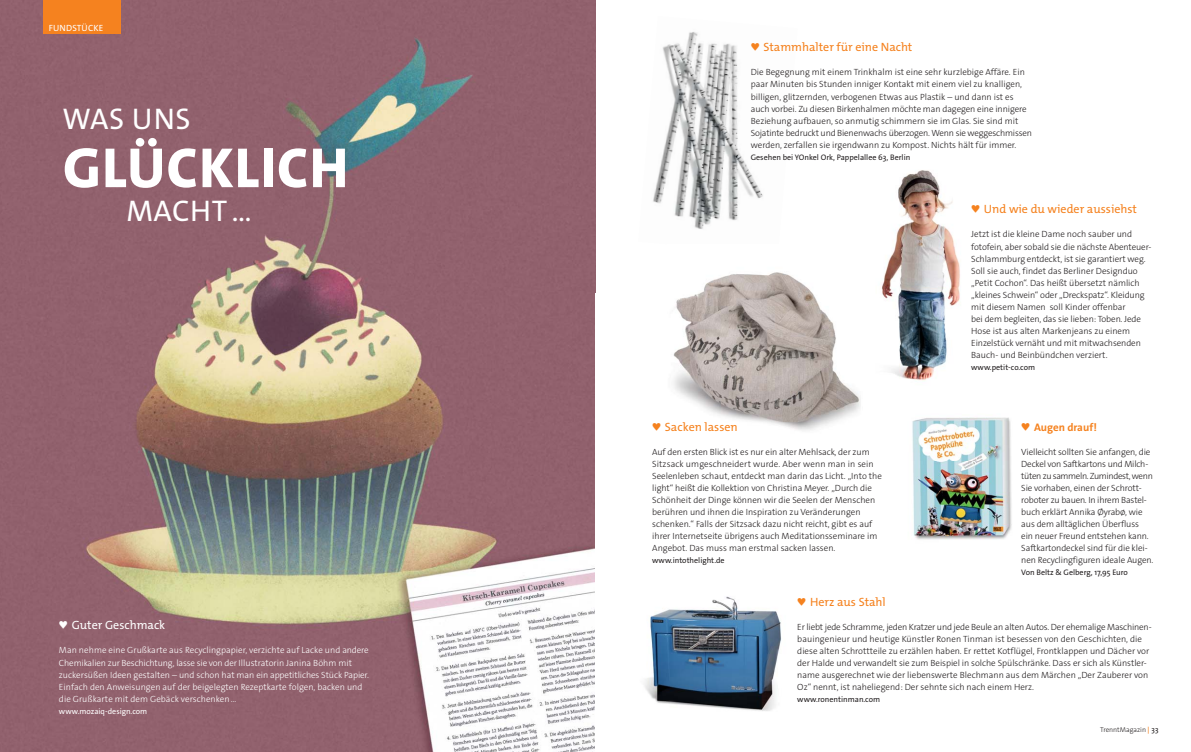
<style>
.page{position:relative;width:1191px;height:752px;background:#fff}
.page>*{position:absolute;margin:0;border:0;box-sizing:border-box;transform-origin:0 0}
.t1{font:800 57px "The Sans Os F";letter-spacing:.02em;color:#fff}
.t2{font:30px "The Sans Os F";letter-spacing:.015em;color:#fff}
.t3{font:12px "The Mix Os F";color:#f5821f}
.t4{font:12px "The Mix Os F";color:#fff}
.t5{font:700 11px "The Sans Os F";color:#f5821f}
.t6{font:300 9px/12px "The Sans Os F";color:#231f20}
.t7{font:300 9px/12.2px "The Sans Os F";color:#fff}
.t8{font:9px "The Sans Os F";letter-spacing:.02em;color:#fff}
.t9{font:8px "The Sans Os F";color:#231f20}
.t10{font:8px "The Sans Os F";color:#fff}
.t11{font:300 7px "The Sans Os F";color:#231f20}
.s1{font-family:"The Mix Os F";font-weight:400;font-size:12px}
.s2{font-weight:600;color:#f5821f}
.s3{font-weight:400;font-size:7.5px}
</style>
<div class="page">
<img style="left:912px;top:417px;width:100px;height:123px">
<img style="left:653px;top:32px;width:110px;height:197px">
<img style="left:0;top:0;width:595px;height:751px">
<img style="left:882px;top:170px;width:78px;height:211px">
<div style="left:43px;top:0;width:77px;height:33px;background:#f5821f"></div>
<img style="left:673px;top:272px;width:188px;height:159px">
<img style="left:644px;top:596px;width:137px;height:115px">
<p class="t8" style="left:49px;top:23px;width:56px">FUNDSTÜCKE</p>
<h2 class="t2" style="left:63px;top:104px;width:129px">WAS UNS</h2>
<h1 class="t1" style="left:63px;top:141px;width:287px">GLÜCKLICH</h1>
<h2 class="t2" style="left:126px;top:196px;width:127px">MACHT …</h2>
<h3 class="t4" style="left:59px;top:620px;width:108px">♥ Guter Geschmack</h3>
<p class="t7" style="left:59px;top:644px;width:311px">Man nehme eine Grußkarte aus Recyclingpapier, verzichte auf Lacke und andere Chemikalien zur Beschichtung, lasse sie von der Illustratorin Janina Böhm mit zuckersüßen Ideen gestalten – und schon hat man ein appetitliches Stück Papier.<br>Einfach den Anweisungen auf der beigelegten Rezeptkarte folgen, backen und die Grußkarte mit dem Gebäck verschenken …</p>
<p class="t10" style="left:59px;top:707px;width:90px">www.mozaiq-design.com</p>
<h3 class="t3" style="left:750px;top:43px;width:163px">♥ Stammhalter für eine Nacht</h3>
<p class="t6" style="left:750px;top:67px;width:283px">Die Begegnung mit einem Trinkhalm ist eine sehr kurzlebige Affäre. Ein paar Minuten bis Stunden inniger Kontakt mit einem viel zu knalligen, billigen, glitzernden, verbogenen Etwas aus Plastik – und dann ist es auch vorbei. Zu diesen Birkenhalmen möchte man dagegen eine innigere Beziehung aufbauen, so anmutig schimmern sie im Glas. Sie sind mit Sojatinte bedruckt und Bienenwachs überzogen. Wenn sie weggeschmissen werden, zerfallen sie irgendwann zu Kompost. Nichts hält für immer.</p>
<p class="t9" style="left:750px;top:153px;width:161px">Gesehen bei YOnkel Ork, Pappelallee 63, Berlin</p>
<h3 class="t3" style="left:652px;top:421px;width:87px">♥ Sacken lassen</h3>
<p class="t6" style="left:652px;top:445px;width:231px">Auf den ersten Blick ist es nur ein alter Mehlsack, der zum Sitzsack umgeschneidert wurde. Aber wenn man in sein Seelenleben schaut, entdeckt man darin das Licht. „Into the light“ heißt die Kollektion von Christina Meyer. „Durch die Schönheit der Dinge können wir die Seelen der Menschen berühren und ihnen die Inspiration zu Veränderungen schenken.“ Falls der Sitzsack dazu nicht reicht, gibt es auf ihrer Internetseite übrigens auch Meditationsseminare im Angebot. Das muss man erstmal sacken lassen.</p>
<p class="t9" style="left:652px;top:555px;width:74px">www.intothelight.de</p>
<h3 class="t3" style="left:971px;top:204px;width:167px">♥ Und wie du wieder aussiehst</h3>
<p class="t6" style="left:971px;top:229px;width:182px">Jetzt ist die kleine Dame noch sauber und fotofein, aber sobald sie die nächste Abenteuer-Schlammburg entdeckt, ist sie garantiert weg.<br>Soll sie auch, findet das Berliner Designduo „Petit Cochon“. Das heißt übersetzt nämlich „kleines Schwein“ oder „Dreckspatz“. Kleidung mit diesem Namen soll Kinder offenbar<br>bei dem begleiten, das sie lieben: Toben. Jede Hose ist aus alten Markenjeans zu einem Einzelstück vernäht und mit mitwachsenden Bauch- und Beinbündchen verziert.</p>
<p class="t9" style="left:971px;top:363px;width:65px">www.petit-co.com</p>
<p class="t5" style="left:1021px;top:421px;width:77px"><span class="s1">♥</span> Augen drauf!</p>
<p class="t6" style="left:1021px;top:445px;width:134px">Vielleicht sollten Sie anfangen, die Deckel von Saftkartons und Milch&shy;tüten zu sammeln. Zumindest, wenn Sie vorhaben, einen der Schrott&shy;roboter zu bauen. In ihrem Bastel&shy;buch erklärt Annika ØyrabØ, wie aus dem alltäglichen Überfluss<br>ein neuer Freund entstehen kann.<br>Saftkartondeckel sind für die klei&shy;nen Recyclingfiguren ideale Augen.</p>
<p class="t9" style="left:1021px;top:567px;width:108px">Von Beltz &amp; Gelberg, 17,95 Euro</p>
<h3 class="t3" style="left:797px;top:596px;width:90px">♥ Herz aus Stahl</h3>
<p class="t6" style="left:797px;top:620px;width:356px">Er liebt jede Schramme, jeden Kratzer und jede Beule an alten Autos. Der ehemalige Maschinen&shy;bauingenieur und heutige Künstler Ronen Tinman ist besessen von den Geschichten, die diese alten Schrottteile zu erzählen haben. Er rettet Kotflügel, Frontklappen und Dächer vor der Halde und verwandelt sie zum Beispiel in solche Spülschränke. Dass er sich als Künstler&shy;name ausgerechnet wie der liebenswerte Blechmann aus dem Märchen „Der Zauberer von Oz“ nennt, ist naheliegend: Der sehnte sich nach einem Herz.</p>
<p class="t9" style="left:797px;top:694px;width:84px">www.ronentinman.com</p>
<p class="t11" style="left:1100px;top:725px;width:60px">TrenntMagazin <span class="s2">|</span> <span class="s3">33</span></p>
</div>
